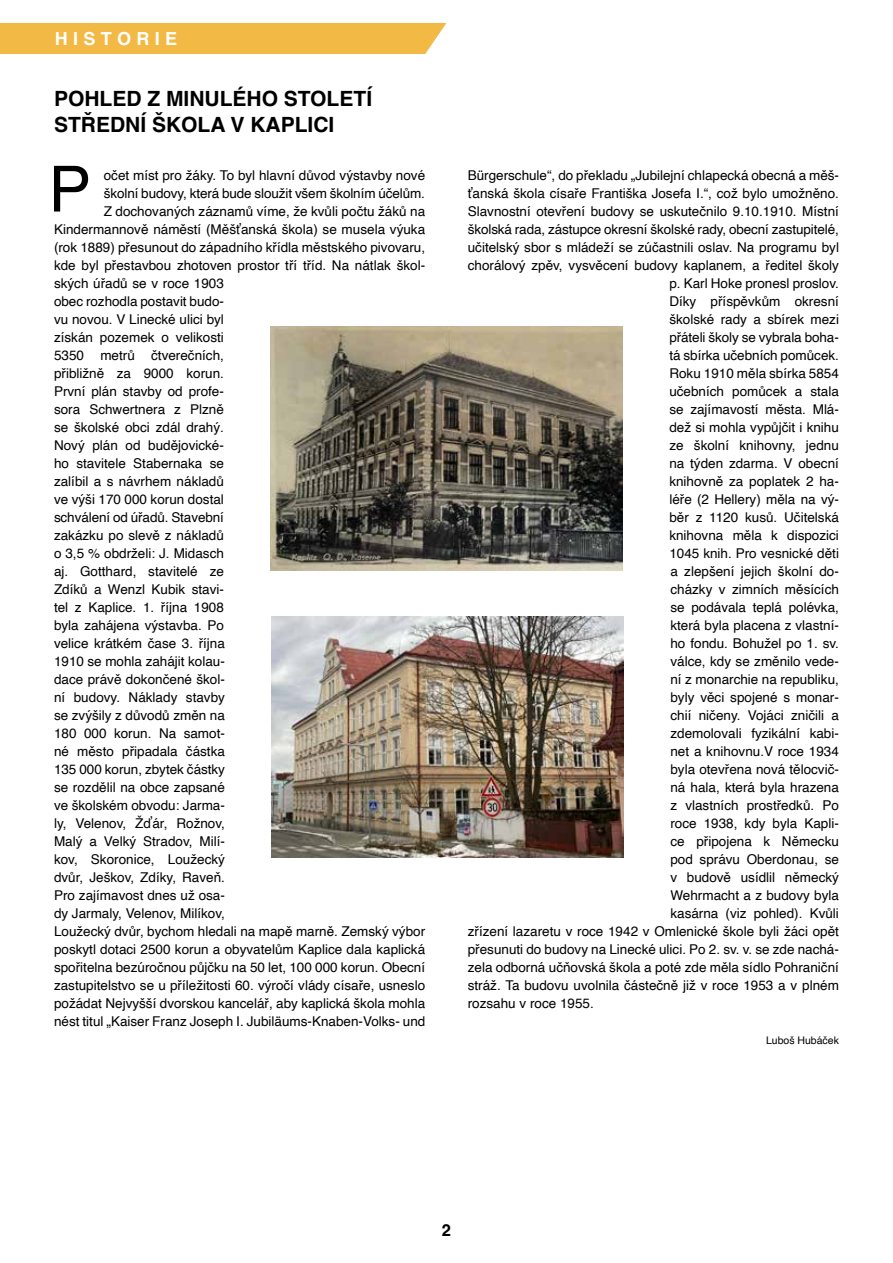
<style>
.page{position:relative;width:893px;height:1263px;background:#fff}
.page>*{position:absolute;margin:0;border:0;box-sizing:border-box;transform-origin:0 0}
.t1{font:63.75px "Helvetica";color:#000}
.t2{font:700 21px/25.2px "Helvetica";color:#000}
.t3{font:700 18px "Helvetica";letter-spacing:.3em;color:#fff}
.t4{font:700 16.5px "Helvetica";color:#000}
.t5{font:13.5px "Helvetica";color:#000}
.t6{font:10.5px "Helvetica";color:#000}
</style>
<div class="page">
<div style="left:0;top:23px;width:446px;height:31px;background:#f2b944"></div>
<img style="left:271px;top:327px;width:352px;height:244px">
<img style="left:272px;top:617px;width:352px;height:240px">
<h3 class="t3" style="left:55px;top:28px;width:124px">HISTORIE</h3>
<h2 class="t2" style="left:54px;top:89px;width:320px">POHLED Z MINULÉHO STOLETÍ<br>STŘEDNÍ ŠKOLA V KAPLICI</h2>
<h1 class="t1" style="left:49px;top:140px;width:44px">P</h1>
<p class="t5" style="left:104px;top:165px;width:323px">očet míst pro žáky. To byl hlavní důvod výstavby nové</p>
<p class="t5" style="left:104px;top:183px;width:323px">školní budovy, která bude sloužit všem školním účelům.</p>
<p class="t5" style="left:104px;top:201px;width:323px">Z dochovaných záznamů víme, že kvůli počtu žáků na</p>
<p class="t5" style="left:54px;top:219px;width:373px">Kindermannově náměstí (Měšťanská škola) se musela výuka</p>
<p class="t5" style="left:54px;top:237px;width:373px">(rok 1889) přesunout do západního křídla městského pivovaru,</p>
<p class="t5" style="left:54px;top:255px;width:373px">kde byl přestavbou zhotoven prostor tří tříd. Na nátlak škol-</p>
<p class="t5" style="left:54px;top:273px;width:171px">ských úřadů se v roce 1903</p>
<p class="t5" style="left:54px;top:291px;width:171px">obec rozhodla postavit budo-</p>
<p class="t5" style="left:54px;top:309px;width:171px">vu novou. V Linecké ulici byl</p>
<p class="t5" style="left:54px;top:327px;width:171px">získán pozemek o velikosti</p>
<p class="t5" style="left:54px;top:345px;width:171px">5350 metrů čtverečních,</p>
<p class="t5" style="left:54px;top:363px;width:171px">přibližně za 9000 korun.</p>
<p class="t5" style="left:54px;top:381px;width:171px">První plán stavby od profe-</p>
<p class="t5" style="left:54px;top:399px;width:171px">sora Schwertnera z Plzně</p>
<p class="t5" style="left:54px;top:417px;width:171px">se školské obci zdál drahý.</p>
<p class="t5" style="left:54px;top:435px;width:171px">Nový plán od budějovické-</p>
<p class="t5" style="left:54px;top:453px;width:171px">ho stavitele Stabernaka se</p>
<p class="t5" style="left:54px;top:471px;width:171px">zalíbil a s návrhem nákladů</p>
<p class="t5" style="left:54px;top:489px;width:171px">ve výši 170 000 korun dostal</p>
<p class="t5" style="left:54px;top:507px;width:172px">schválení od úřadů. Stavební</p>
<p class="t5" style="left:54px;top:525px;width:171px">zakázku po slevě z nákladů</p>
<p class="t5" style="left:54px;top:543px;width:171px">o 3,5 % obdrželi: J. Midasch</p>
<p class="t5" style="left:54px;top:561px;width:171px">aj. Gotthard, stavitelé ze</p>
<p class="t5" style="left:54px;top:579px;width:171px">Zdíků a Wenzl Kubik stavi-</p>
<p class="t5" style="left:54px;top:597px;width:171px">tel z Kaplice. 1. října 1908</p>
<p class="t5" style="left:54px;top:615px;width:171px">byla zahájena výstavba. Po</p>
<p class="t5" style="left:54px;top:633px;width:172px">velice krátkém čase 3. října</p>
<p class="t5" style="left:54px;top:651px;width:172px">1910 se mohla zahájit kolau-</p>
<p class="t5" style="left:54px;top:669px;width:172px">dace právě dokončené škol-</p>
<p class="t5" style="left:54px;top:687px;width:172px">ní budovy. Náklady stavby</p>
<p class="t5" style="left:54px;top:705px;width:172px">se zvýšily z důvodů změn na</p>
<p class="t5" style="left:54px;top:723px;width:172px">180 000 korun. Na samot-</p>
<p class="t5" style="left:54px;top:741px;width:172px">né město připadala částka</p>
<p class="t5" style="left:54px;top:759px;width:173px">135 000 korun, zbytek částky</p>
<p class="t5" style="left:54px;top:777px;width:172px">se rozdělil na obce zapsané</p>
<p class="t5" style="left:54px;top:795px;width:172px">ve školském obvodu: Jarma-</p>
<p class="t5" style="left:54px;top:813px;width:172px">ly, Velenov, Žďár, Rožnov,</p>
<p class="t5" style="left:54px;top:831px;width:172px">Malý a Velký Stradov, Milí-</p>
<p class="t5" style="left:54px;top:849px;width:172px">kov, Skoronice, Loužecký</p>
<p class="t5" style="left:54px;top:867px;width:172px">dvůr, Ješkov, Zdíky, Raveň.</p>
<p class="t5" style="left:54px;top:885px;width:172px">Pro zajímavost dnes už osa-</p>
<p class="t5" style="left:54px;top:903px;width:172px">dy Jarmaly, Velenov, Milíkov,</p>
<p class="t5" style="left:54px;top:921px;width:373px">Loužecký dvůr, bychom hledali na mapě marně. Zemský výbor</p>
<p class="t5" style="left:54px;top:939px;width:373px">poskytl dotaci 2500 korun a obyvatelům Kaplice dala kaplická</p>
<p class="t5" style="left:54px;top:957px;width:373px">spořitelna bezúročnou půjčku na 50 let, 100 000 korun. Obecní</p>
<p class="t5" style="left:54px;top:975px;width:373px">zastupitelstvo se u příležitosti 60. výročí vlády císaře, usneslo</p>
<p class="t5" style="left:54px;top:993px;width:373px">požádat Nejvyšší dvorskou kancelář, aby kaplická škola mohla</p>
<p class="t5" style="left:54px;top:1011px;width:373px">nést titul „Kaiser Franz Joseph I. Jubiläums-Knaben-Volks- und</p>
<p class="t5" style="left:468px;top:165px;width:373px">Bürgerschule“, do překladu „Jubilejní chlapecká obecná a měš-</p>
<p class="t5" style="left:468px;top:183px;width:373px">ťanská škola císaře Františka Josefa I.“, což bylo umožněno.</p>
<p class="t5" style="left:468px;top:201px;width:373px">Slavnostní otevření budovy se uskutečnilo 9.10.1910. Místní</p>
<p class="t5" style="left:468px;top:219px;width:373px">školská rada, zástupce okresní školské rady, obecní zastupitelé,</p>
<p class="t5" style="left:468px;top:237px;width:373px">učitelský sbor s mládeží se zúčastnili oslav. Na programu byl</p>
<p class="t5" style="left:468px;top:255px;width:373px">chorálový zpěv, vysvěcení budovy kaplanem, a ředitel školy</p>
<p class="t5" style="left:669px;top:273px;width:171px">p. Karl Hoke pronesl proslov.</p>
<p class="t5" style="left:669px;top:291px;width:171px">Díky příspěvkům okresní</p>
<p class="t5" style="left:669px;top:309px;width:171px">školské rady a sbírek mezi</p>
<p class="t5" style="left:669px;top:327px;width:171px">přáteli školy se vybrala boha-</p>
<p class="t5" style="left:669px;top:345px;width:171px">tá sbírka učebních pomůcek.</p>
<p class="t5" style="left:669px;top:363px;width:171px">Roku 1910 měla sbírka 5854</p>
<p class="t5" style="left:669px;top:381px;width:171px">učebních pomůcek a stala</p>
<p class="t5" style="left:669px;top:399px;width:171px">se zajímavostí města. Mlá-</p>
<p class="t5" style="left:669px;top:417px;width:171px">dež si mohla vypůjčit i knihu</p>
<p class="t5" style="left:669px;top:435px;width:171px">ze školní knihovny, jednu</p>
<p class="t5" style="left:669px;top:453px;width:171px">na týden zdarma. V obecní</p>
<p class="t5" style="left:669px;top:471px;width:171px">knihovně za poplatek 2 ha-</p>
<p class="t5" style="left:669px;top:489px;width:171px">léře (2 Hellery) měla na vý-</p>
<p class="t5" style="left:669px;top:507px;width:171px">běr z 1120 kusů. Učitelská</p>
<p class="t5" style="left:669px;top:525px;width:171px">knihovna měla k dispozici</p>
<p class="t5" style="left:669px;top:543px;width:171px">1045 knih. Pro vesnické děti</p>
<p class="t5" style="left:670px;top:561px;width:170px">a zlepšení jejich školní do-</p>
<p class="t5" style="left:670px;top:579px;width:170px">cházky v zimních měsících</p>
<p class="t5" style="left:670px;top:597px;width:170px">se podávala teplá polévka,</p>
<p class="t5" style="left:670px;top:615px;width:170px">která byla placena z vlastní-</p>
<p class="t5" style="left:670px;top:633px;width:170px">ho fondu. Bohužel po 1. sv.</p>
<p class="t5" style="left:670px;top:651px;width:170px">válce, kdy se změnilo vede-</p>
<p class="t5" style="left:670px;top:669px;width:170px">ní z monarchie na republiku,</p>
<p class="t5" style="left:670px;top:687px;width:170px">byly věci spojené s monar-</p>
<p class="t5" style="left:670px;top:705px;width:170px">chií ničeny. Vojáci zničili a</p>
<p class="t5" style="left:670px;top:722px;width:170px">zdemolovali fyzikální kabi-</p>
<p class="t5" style="left:670px;top:740px;width:170px">net a knihovnu.V roce 1934</p>
<p class="t5" style="left:670px;top:758px;width:170px">byla otevřena nová tělocvič-</p>
<p class="t5" style="left:670px;top:776px;width:170px">ná hala, která byla hrazena</p>
<p class="t5" style="left:670px;top:794px;width:170px">z vlastních prostředků. Po</p>
<p class="t5" style="left:670px;top:812px;width:170px">roce 1938, kdy byla Kapli-</p>
<p class="t5" style="left:670px;top:830px;width:170px">ce připojena k Německu</p>
<p class="t5" style="left:670px;top:848px;width:170px">pod správu Oberdonau, se</p>
<p class="t5" style="left:670px;top:866px;width:170px">v budově usídlil německý</p>
<p class="t5" style="left:670px;top:884px;width:170px">Wehrmacht a z budovy byla</p>
<p class="t5" style="left:670px;top:902px;width:170px">kasárna (viz pohled). Kvůli</p>
<p class="t5" style="left:468px;top:920px;width:373px">zřízení lazaretu v roce 1942 v Omlenické škole byli žáci opět</p>
<p class="t5" style="left:468px;top:938px;width:373px">přesunuti do budovy na Linecké ulici. Po 2. sv. v. se zde nachá-</p>
<p class="t5" style="left:468px;top:956px;width:373px">zela odborná učňovská škola a poté zde měla sídlo Pohraniční</p>
<p class="t5" style="left:468px;top:974px;width:373px">stráž. Ta budovu uvolnila částečně již v roce 1953 a v plném</p>
<p class="t5" style="left:468px;top:992px;width:128px">rozsahu v roce 1955.</p>
<p class="t6" style="left:766px;top:1032px;width:74px">Luboš Hubáček</p>
<p class="t4" style="left:442px;top:1220px;width:11px">2</p>
</div>
